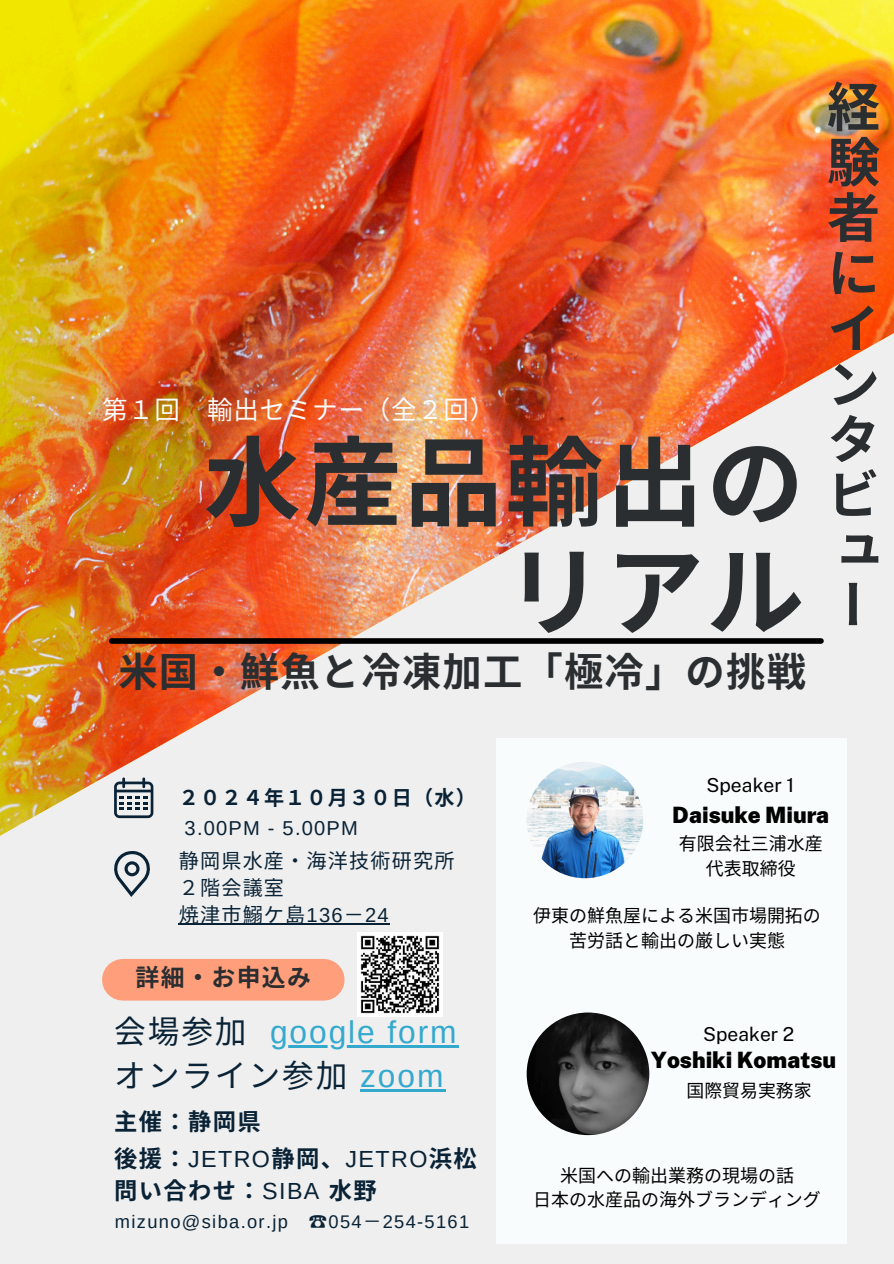
<style>
.page{position:relative;width:894px;height:1264px;background:#fff}
.page>*{position:absolute;margin:0;border:0;box-sizing:border-box;transform-origin:0 0}
.t1{font:700 97.65px/109.2px "Noto Sans CJ Ksc";color:#2a2e30;text-align:right}
.t2{font:700 53.25px/55.3px "Noto Sans CJ Ksc";color:#2a2e30}
.t3{font:700 39.3px "Noto Sans CJ Ksc";letter-spacing:.03em;color:#2a2e30}
.t4{font:31.65px/43.8px "Arimo";letter-spacing:.06em;color:#34a9ce}
.t5{font:31.65px "Noto Sans CJ Ksc";color:#092235}
.t6{font:25.5px "Noto Sans CJ Ksc";letter-spacing:.03em;color:#f9fcfc}
.t7{font:700 23.85px "Noto Sans CJ Ksc";color:#2a2e30}
.t8{font:700 23.25px/37.2px "Noto Sans CJ Ksc";letter-spacing:.06em;color:#092235}
.t9{font:900 22.5px "Public Sans";color:#000}
.t10{font:20.1px/27px "Noto Sans CJ Ksc";letter-spacing:.06em;color:#092235}
.t11{font:700 20.1px "Noto Sans CJ Ksc";letter-spacing:.06em;color:#092235}
.t12{font:20.1px "Arimo";letter-spacing:.06em;color:#092235}
.t13{font:19.35px "Public Sans";color:#000}
.t14{font:19.2px "Public Sans";color:#000}
.t15{font:18.3px "Arimo";letter-spacing:.075em;color:#092235}
.t16{font:18px "Noto Sans CJ Ksc";color:#000}
.t17{font:17.85px "Noto Sans CJ Ksc";color:#000}
.s1{font-family:"Arimo"}
.s2{font-family:"Noto Sans CJ Ksc";color:#092235}
.s3{font-family:"Arimo";font-weight:400}
.s4{font-family:"Noto Sans CJ Ksc"}
</style>
<div class="page">
<div style="left:0;top:0;width:893px;height:1263px;background:#efefef"></div>
<img style="left:0;top:0;width:893px;height:1020px">
<div style="left:112px;top:638px;width:708px;height:5px;background:#000"></div>
<svg style="left:114px;top:777px;width:39px;height:41px"></svg>
<svg style="left:114px;top:851px;width:36px;height:46px"></svg>
<div style="left:123px;top:958px;width:200px;height:42px;background:#ff9e7a"></div>
<div style="left:496px;top:738px;width:350px;height:505px;background:#f9fcfc"></div>
<img style="left:526px;top:761px;width:117px;height:117px;border-radius:50%">
<img style="left:526px;top:1012px;width:123px;height:123px;border-radius:50%">
<img style="left:357px;top:932px;width:85px;height:84px">
<hr style="left:179px;top:923px;width:211px;height:1px;background:#092235">
<hr style="left:270px;top:1045px;width:188px;height:2px;background:#34a9ce">
<hr style="left:360px;top:1089px;width:85px;height:2px;background:#34a9ce">
<h4 class="t6" style="left:102px;top:390px;width:395px">第１回 輸出セミナー（全２回）</h4>
<h1 class="t1" style="left:203px;top:422px;width:602px">水産品輸出のリアル</h1>
<h1 class="t3" style="left:118px;top:640px;width:689px">米国・鮮魚と冷凍加工「極冷」の挑戦</h1>
<p class="t2" style="left:826px;top:76px;width:55px">経験者にインタビュー</p>
<p class="t11" style="left:179px;top:781px;width:298px">２０２４年１０月３０日（水）</p>
<p class="t12" style="left:184px;top:816px;width:175px">3.00PM - 5.00PM</p>
<p class="t10" style="left:179px;top:846px;width:276px">静岡県水産・海洋技術研究所<br>２階会議室</p>
<p class="t10" style="left:179px;top:900px;width:211px">焼津市鰯ケ島 <span class="s1">136</span>－ <span class="s1">24</span></p>
<h6 class="t7" style="left:135px;top:958px;width:177px">詳細・お申込み</h6>
<p class="t5" style="left:114px;top:1006px;width:130px">会場参加</p>
<h5 class="t4" style="left:114px;top:1010px;width:344px;text-indent:156px">google form<span class="s2">オンライン参加</span> zoom</h5>
<p class="t8" style="left:114px;top:1101px;width:363px">主催： 静岡県<br>後援： <span class="s3">JETRO</span>静岡、<span class="s3">JETRO</span>浜松</p>
<p class="t8" style="left:114px;top:1171px;width:264px">問い合わせ： <span class="s3">SIBA</span> 水野</p>
<p class="t15" style="left:115px;top:1210px;width:355px">mizuno@siba.or.jp <span class="s4">☎</span>054<span class="s4">－</span> 254-5161</p>
<p class="t13" style="left:706px;top:773px;width:89px">Speaker 1</p>
<p class="t9" style="left:672px;top:802px;width:159px">Daisuke Miura</p>
<p class="t16" style="left:678px;top:829px;width:144px">有限会社三浦水産</p>
<p class="t16" style="left:705px;top:854px;width:90px">代表取締役</p>
<p class="t16" style="left:533px;top:900px;width:289px">伊東の鮮魚屋による米国市場開拓の</p>
<h3 class="t16" style="left:569px;top:925px;width:216px">苦労話と輸出の厳しい実態</h3>
<p class="t14" style="left:703px;top:1023px;width:92px">Speaker 2</p>
<p class="t17" style="left:686px;top:1076px;width:125px">国際貿易実務家</p>
<h4 class="t9" style="left:650px;top:1046px;width:187px">Yoshiki Komatsu</h4>
<h6 class="t16" style="left:560px;top:1160px;width:234px">米国への輸出業務の現場の話</h6>
<p class="t16" style="left:533px;top:1185px;width:289px">日本の水産品の海外ブランディング</p>
</div>
